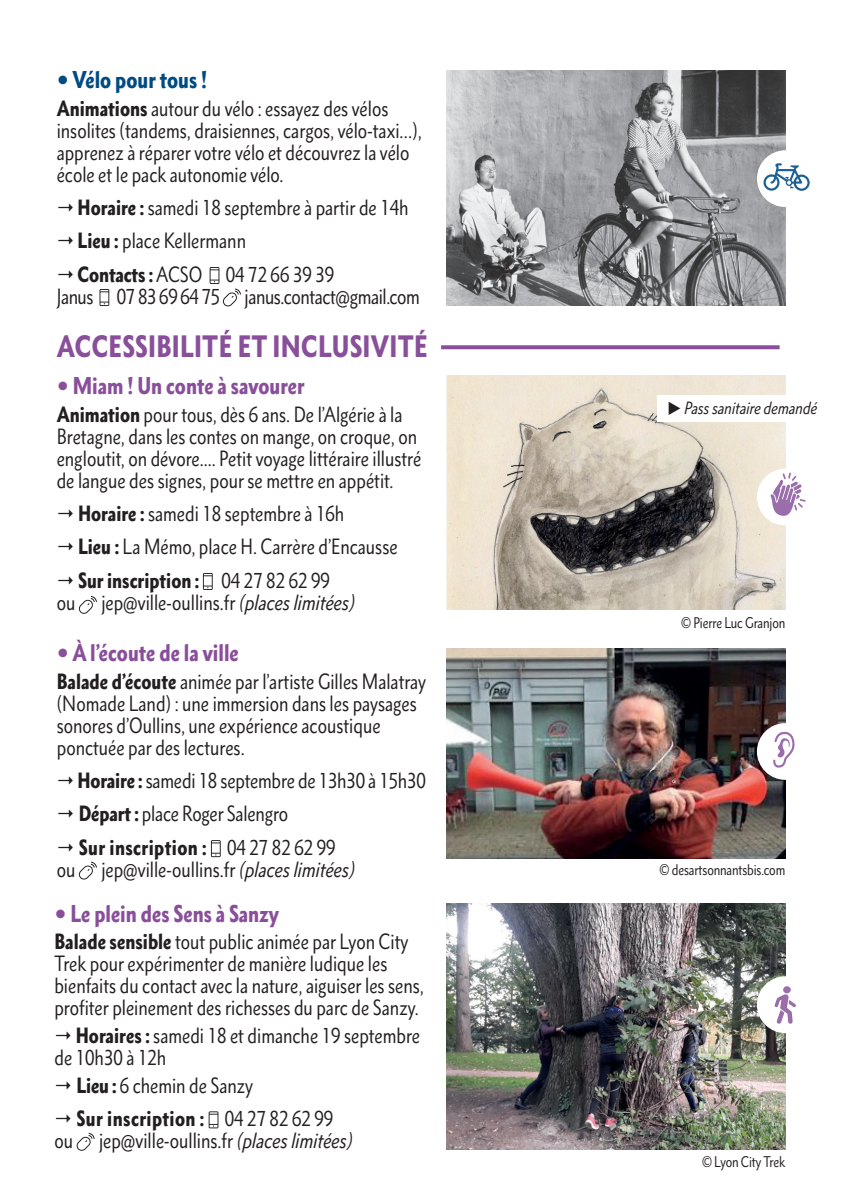
<style>
.page{position:relative;width:842px;height:1191px;background:#fff}
.page>*{position:absolute;margin:0;border:0;box-sizing:border-box;transform-origin:0 0}
.t1{font:900 condensed 28px "Metro Nova Pro";letter-spacing:.01em;color:#894f9a}
.t2{font:900 condensed 22px "Metro Nova Pro";color:#894f9a}
.t3{font:900 condensed 22px "Metro Nova Pro";color:#004b81}
.t4{font:condensed 20px/22px "Metro Nova Pro";color:#231f20}
.t5{font:condensed 20px "Metro Nova Pro";letter-spacing:-.02em;color:#231f20}
.t6{font:italic condensed 16px "Metro Nova Pro";color:#231f20}
.t7{font:condensed 14px "Metro Nova Pro";letter-spacing:-.01em;color:#231f20}
.s1{font-weight:900}
.s2{font-style:italic}
</style>
<div class="page">
<img style="left:447px;top:71px;width:338px;height:234px">
<img style="left:447px;top:904px;width:338px;height:245px">
<img style="left:447px;top:375px;width:338px;height:235px">
<img style="left:447px;top:648px;width:338px;height:210px">
<svg style="left:99px;top:289px;width:10px;height:17px"></svg>
<svg style="left:210px;top:267px;width:31px;height:40px"></svg>
<svg style="left:203px;top:573px;width:10px;height:17px"></svg>
<svg style="left:78px;top:596px;width:19px;height:18px"></svg>
<svg style="left:211px;top:840px;width:10px;height:17px"></svg>
<svg style="left:78px;top:861px;width:19px;height:19px"></svg>
<svg style="left:209px;top:1111px;width:9px;height:17px"></svg>
<svg style="left:76px;top:1133px;width:19px;height:18px"></svg>
<div style="left:757px;top:150px;width:57px;height:57px;background:#fff;border-radius:50%"></div>
<div style="left:757px;top:469px;width:57px;height:56px;background:#fff;border-radius:50%"></div>
<div style="left:757px;top:723px;width:57px;height:57px;background:#fff;border-radius:50%"></div>
<div style="left:757px;top:976px;width:57px;height:57px;background:#fff;border-radius:50%"></div>
<svg style="left:763px;top:163px;width:47px;height:28px"></svg>
<svg style="left:770px;top:472px;width:36px;height:44px"></svg>
<div style="left:783px;top:986px;width:8px;height:7px;background:#9a6dab;border-radius:50%"></div>
<svg style="left:774px;top:994px;width:22px;height:29px"></svg>
<svg style="left:773px;top:731px;width:22px;height:36px"></svg>
<svg style="left:441px;top:345px;width:339px;height:4px"></svg>
<div style="left:657px;top:395px;width:152px;height:27px;background:#fff"></div>
<p class="t3" style="left:72px;top:65px;width:136px">Vélo pour tous !</p>
<p class="t4" style="left:57px;top:97px;width:367px"><span class="s1">Animations</span> autour du vélo : essayez des vélos insolites (tandems, draisiennes, cargos, vélo-taxi…), apprenez à réparer votre vélo et découvrez la vélo école et le pack autonomie vélo.</p>
<p class="t4" style="left:78px;top:190px;width:332px;line-height:33.4px"><span class="s1">Horaire :</span> samedi 18 septembre à partir de 14h<br><span class="s1">Lieu :</span> place Kellermann<br><span class="s1">Contacts :</span> ACSO 04 72 66 39 39</p>
<p class="t5" style="left:57px;top:283px;width:365px">Janus 07 83 69 64 75 janus.contact@gmail.com</p>
<h1 class="t1" style="left:57px;top:328px;width:373px">ACCESSIBILITÉ ET INCLUSIVITÉ</h1>
<p class="t2" style="left:73px;top:371px;width:233px">Miam ! Un conte à savourer</p>
<p class="t4" style="left:57px;top:403px;width:366px"><span class="s1">Animation</span> pour tous, dès 6 ans. De l’Algérie à la Bretagne, dans les contes on mange, on croque, on engloutit, on dévore.... Petit voyage littéraire illustré de langue des signes, pour se mettre en appétit.</p>
<p class="t4" style="left:78px;top:496px;width:321px;line-height:33.4px"><span class="s1">Horaire :</span> samedi 18 septembre à 16h<br><span class="s1">Lieu :</span> La Mémo, place H. Carrère d’Encausse<br><span class="s1">Sur inscription :</span> 04 27 82 62 99</p>
<p class="t4" style="left:57px;top:591px;width:20px">ou</p>
<p class="t4" style="left:101px;top:591px;width:255px">jep@ville-oullins.fr <span class="s2">(places limitées)</span></p>
<p class="t2" style="left:72px;top:638px;width:168px">À l’écoute de la ville</p>
<p class="t4" style="left:57px;top:670px;width:371px"><span class="s1">Balade d’écoute</span> animée par l’artiste Gilles Malatray (Nomade Land) : une immersion dans les paysages sonores d’Oullins, une expérience acoustique ponctuée par des lectures.</p>
<p class="t4" style="left:78px;top:763px;width:350px;line-height:33.4px"><span class="s1">Horaire :</span> samedi 18 septembre de 13h30 à 15h30<br><span class="s1">Départ :</span> place Roger Salengro<br><span class="s1">Sur inscription :</span> 04 27 82 62 99</p>
<p class="t4" style="left:57px;top:858px;width:20px">ou</p>
<p class="t4" style="left:101px;top:858px;width:255px">jep@ville-oullins.fr <span class="s2">(places limitées)</span></p>
<p class="t2" style="left:70px;top:899px;width:210px">Le plein des Sens à Sanzy</p>
<p class="t4" style="left:54px;top:930px;width:371px"><span class="s1">Balade sensible</span> tout public animée par Lyon City Trek pour expérimenter de manière ludique les bienfaits du contact avec la nature, aiguiser les sens, profiter pleinement des richesses du parc de Sanzy.</p>
<p class="t4" style="left:54px;top:1024px;width:367px;text-indent:21px"><span class="s1">Horaires :</span> samedi 18 et dimanche 19 septembre de 10h30 à 12h</p>
<p class="t4" style="left:77px;top:1068px;width:258px;line-height:33.4px"><span class="s1">Lieu :</span> 6 chemin de Sanzy<br><span class="s1">Sur inscription :</span> 04 27 82 62 99</p>
<p class="t4" style="left:54px;top:1129px;width:20px">ou</p>
<p class="t4" style="left:99px;top:1129px;width:255px">jep@ville-oullins.fr <span class="s2">(places limitées)</span></p>
<p class="t6" style="left:667px;top:397px;width:151px">◆ Pass sanitaire demandé</p>
<p class="t7" style="left:681px;top:613px;width:105px">© Pierre Luc Granjon</p>
<p class="t7" style="left:660px;top:860px;width:127px">© desartsonnantsbis.com</p>
<p class="t7" style="left:702px;top:1152px;width:85px">© Lyon City Trek</p>
</div>
